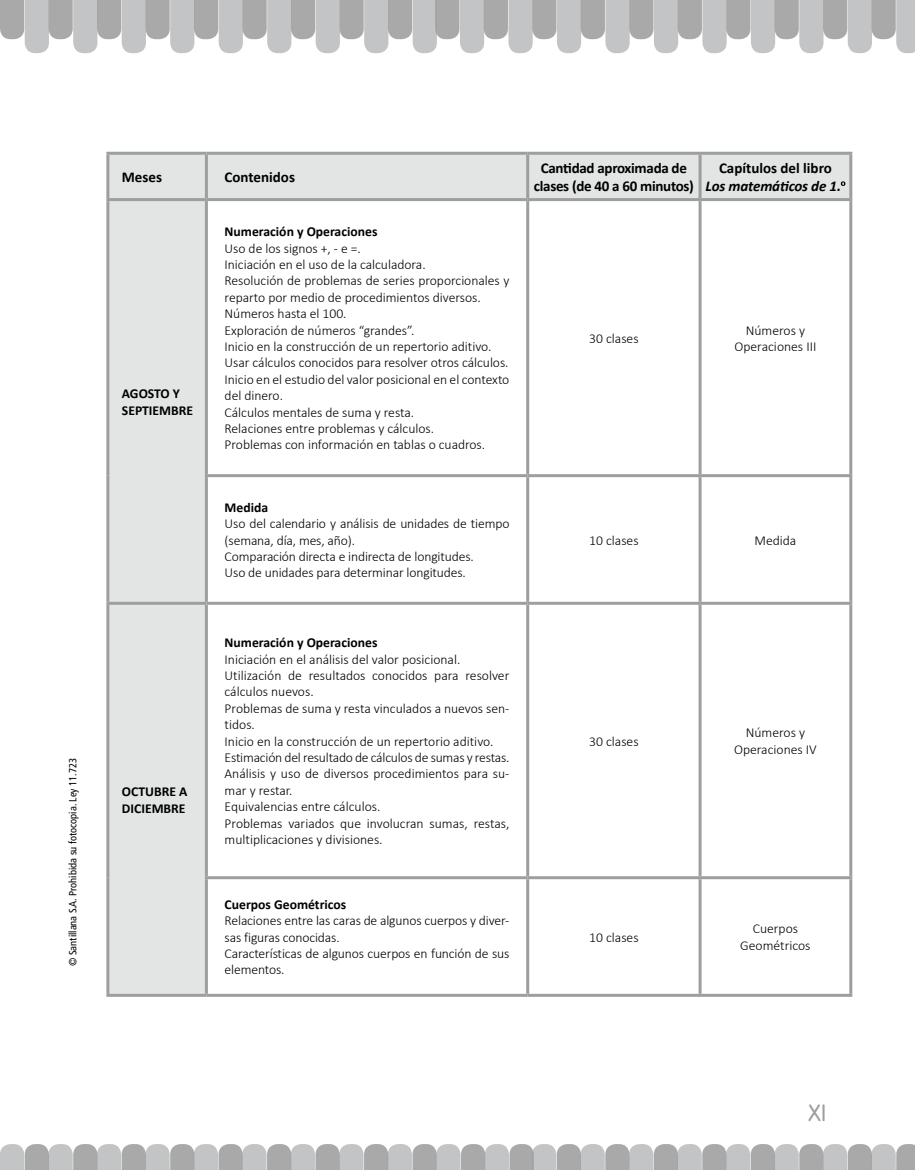
<style>
.page{position:relative;width:915px;height:1170px;background:#fff}
.page>*{position:absolute;margin:0;border:0;box-sizing:border-box;transform-origin:0 0}
.t1{font:500 22.5px "Chevin";color:#9c9e9f}
.List_Paragraph{font:700 15px/18px "Calibri";letter-spacing:-.02em;color:#000;text-align:center}
.List_Paragraph-2{font:700 15px "Calibri";color:#000}
.List_Paragraph-3{font:italic 700 15px "Calibri";letter-spacing:-.01em;color:#000}
.List_Paragraph-4{font:300 13.65px/16.4px "Calibri";letter-spacing:-.005em;color:#000}
.List_Paragraph-5{font:700 13.65px/16.4px "Calibri";color:#000}
.t2{font:condensed 10.5px "Frutiger LT Std";color:#000}
</style>
<div class="page">
<svg style="left:0;top:0;width:914px;height:53px"></svg>
<svg style="left:0;top:1144px;width:914px;height:25px;background:#bcbcbd"></svg>
<div style="left:109px;top:155px;width:96px;height:838px;background:#e3e4e4"></div>
<hr style="left:527px;top:152px;width:172px;height:3px;background:#9c9e9f">
<hr style="left:699px;top:152px;width:153px;height:3px;background:#9c9e9f">
<hr style="left:849px;top:155px;width:3px;height:43px;background:#9c9e9f">
<hr style="left:206px;top:198px;width:321px;height:3px;background:#9c9e9f">
<hr style="left:205px;top:201px;width:3px;height:273px;background:#9c9e9f">
<hr style="left:527px;top:198px;width:172px;height:3px;background:#9c9e9f">
<hr style="left:526px;top:201px;width:3px;height:273px;background:#9c9e9f">
<hr style="left:699px;top:198px;width:153px;height:3px;background:#9c9e9f">
<hr style="left:698px;top:201px;width:3px;height:273px;background:#9c9e9f">
<hr style="left:849px;top:201px;width:3px;height:273px;background:#9c9e9f">
<hr style="left:205px;top:474px;width:322px;height:3px;background:#9c9e9f">
<hr style="left:527px;top:474px;width:172px;height:3px;background:#9c9e9f">
<hr style="left:699px;top:474px;width:153px;height:3px;background:#9c9e9f">
<hr style="left:106px;top:152px;width:100px;height:3px;background:#9c9e9f">
<hr style="left:106px;top:155px;width:3px;height:43px;background:#9c9e9f">
<hr style="left:106px;top:198px;width:100px;height:3px;background:#9c9e9f">
<hr style="left:106px;top:201px;width:3px;height:274px;background:#9c9e9f">
<hr style="left:106px;top:475px;width:3px;height:126px;background:#9c9e9f">
<hr style="left:206px;top:152px;width:321px;height:3px;background:#9c9e9f">
<hr style="left:205px;top:155px;width:3px;height:43px;background:#9c9e9f">
<hr style="left:205px;top:477px;width:3px;height:124px;background:#9c9e9f">
<hr style="left:526px;top:477px;width:3px;height:124px;background:#9c9e9f">
<hr style="left:698px;top:477px;width:3px;height:124px;background:#9c9e9f">
<hr style="left:849px;top:477px;width:3px;height:124px;background:#9c9e9f">
<hr style="left:106px;top:601px;width:100px;height:3px;background:#9c9e9f">
<hr style="left:106px;top:604px;width:3px;height:273px;background:#9c9e9f">
<hr style="left:106px;top:877px;width:3px;height:116px;background:#9c9e9f">
<hr style="left:206px;top:601px;width:321px;height:3px;background:#9c9e9f">
<hr style="left:205px;top:604px;width:3px;height:272px;background:#9c9e9f">
<hr style="left:527px;top:601px;width:172px;height:3px;background:#9c9e9f">
<hr style="left:526px;top:604px;width:3px;height:272px;background:#9c9e9f">
<hr style="left:699px;top:601px;width:153px;height:3px;background:#9c9e9f">
<hr style="left:698px;top:604px;width:3px;height:272px;background:#9c9e9f">
<hr style="left:849px;top:604px;width:3px;height:272px;background:#9c9e9f">
<hr style="left:205px;top:876px;width:322px;height:3px;background:#9c9e9f">
<hr style="left:205px;top:879px;width:3px;height:114px;background:#9c9e9f">
<hr style="left:527px;top:876px;width:172px;height:3px;background:#9c9e9f">
<hr style="left:526px;top:879px;width:3px;height:114px;background:#9c9e9f">
<hr style="left:699px;top:876px;width:153px;height:3px;background:#9c9e9f">
<hr style="left:698px;top:879px;width:3px;height:114px;background:#9c9e9f">
<hr style="left:849px;top:879px;width:3px;height:114px;background:#9c9e9f">
<hr style="left:106px;top:993px;width:100px;height:3px;background:#9c9e9f">
<hr style="left:206px;top:993px;width:321px;height:3px;background:#9c9e9f">
<hr style="left:527px;top:993px;width:172px;height:3px;background:#9c9e9f">
<hr style="left:699px;top:993px;width:153px;height:3px;background:#9c9e9f">
<svg style="left:206px;top:153px;width:644px;height:46px;background:#dddede"></svg>
<p class="t2" style="left:67px;top:966px;width:209px;rotate:-90deg">© Santillana S.A. Prohibida su fotocopia. Ley 11.723</p>
<p class="List_Paragraph" style="left:122px;top:167px;width:42px">Meses</p>
<p class="List_Paragraph-2" style="left:224px;top:168px;width:72px">Contenidos</p>
<p class="List_Paragraph" style="left:533px;top:158px;width:161px">Cantidad aproximada de clases (de 40 a 60 minutos)</p>
<p class="List_Paragraph-2" style="left:718px;top:159px;width:114px">Capítulos del libro</p>
<p class="List_Paragraph-3" style="left:705px;top:177px;width:137px">Los matemáticos de 1.</p>
<p class="List_Paragraph-5" style="left:122px;top:385px;width:73px">AGOSTO Y<br>SEPTIEMBRE</p>
<p class="List_Paragraph-5" style="left:122px;top:782px;width:67px">OCTUBRE A<br>DICIEMBRE</p>
<p class="List_Paragraph-5" style="left:224px;top:223px;width:154px">Numeración y Operaciones</p>
<p class="List_Paragraph-4" style="left:224px;top:239px;width:138px">Uso de los signos +, - e =.</p>
<p class="List_Paragraph-4" style="left:224px;top:255px;width:202px">Iniciación en el uso de la calculadora.</p>
<p class="List_Paragraph-4" style="left:224px;top:272px;width:286px">Resolución de problemas de series proporcionales y reparto por medio de procedimientos diversos.</p>
<p class="List_Paragraph-4" style="left:224px;top:305px;width:123px">Números hasta el 100.</p>
<p class="List_Paragraph-4" style="left:224px;top:321px;width:191px">Exploración de números “grandes”.</p>
<p class="List_Paragraph-4" style="left:224px;top:337px;width:268px">Inicio en la construcción de un repertorio aditivo.</p>
<p class="List_Paragraph-4" style="left:224px;top:354px;width:285px">Usar cálculos conocidos para resolver otros cálculos.</p>
<p class="List_Paragraph-4" style="left:224px;top:370px;width:286px">Inicio en el estudio del valor posicional en el contexto del dinero.</p>
<p class="List_Paragraph-4" style="left:224px;top:403px;width:191px">Cálculos mentales de suma y resta.</p>
<p class="List_Paragraph-4" style="left:224px;top:419px;width:211px">Relaciones entre problemas y cálculos.</p>
<p class="List_Paragraph-4" style="left:224px;top:436px;width:262px">Problemas con información en tablas o cuadros.</p>
<p class="List_Paragraph-5" style="left:224px;top:498px;width:45px">Medida</p>
<p class="List_Paragraph-4" style="left:224px;top:515px;width:286px">Uso del calendario y análisis de unidades de tiempo (semana, día, mes, año).</p>
<p class="List_Paragraph-4" style="left:224px;top:547px;width:251px">Comparación directa e indirecta de longitudes.</p>
<p class="List_Paragraph-4" style="left:224px;top:564px;width:243px">Uso de unidades para determinar longitudes.</p>
<p class="List_Paragraph-5" style="left:224px;top:634px;width:154px">Numeración y Operaciones</p>
<p class="List_Paragraph-4" style="left:224px;top:650px;width:237px">Iniciación en el análisis del valor posicional.</p>
<p class="List_Paragraph-4" style="left:224px;top:666px;width:286px">Utilización de resultados conocidos para resolver cálculos nuevos.</p>
<p class="List_Paragraph-4" style="left:224px;top:699px;width:286px">Problemas de suma y resta vinculados a nuevos sen&shy;tidos.</p>
<p class="List_Paragraph-4" style="left:224px;top:732px;width:270px">Inicio en la construcción de un repertorio aditivo.</p>
<p class="List_Paragraph-4" style="left:224px;top:748px;width:286px">Estimación del resultado de cálculos de sumas y restas.</p>
<p class="List_Paragraph-4" style="left:224px;top:765px;width:286px">Análisis y uso de diversos procedimientos para su&shy;mar y restar.</p>
<p class="List_Paragraph-4" style="left:224px;top:797px;width:157px">Equivalencias entre cálculos.</p>
<p class="List_Paragraph-4" style="left:224px;top:814px;width:286px">Problemas variados que involucran sumas, restas, multiplicaciones y divisiones.</p>
<p class="List_Paragraph-5" style="left:224px;top:895px;width:123px">Cuerpos Geométricos</p>
<p class="List_Paragraph-4" style="left:224px;top:911px;width:286px">Relaciones entre las caras de algunos cuerpos y diver&shy;sas figuras conocidas.</p>
<p class="List_Paragraph-4" style="left:224px;top:944px;width:286px">Características de algunos cuerpos en función de sus elementos.</p>
<p class="List_Paragraph-4" style="left:589px;top:329px;width:51px">30 clases</p>
<p class="List_Paragraph-4" style="left:745px;top:321px;width:61px">Números y</p>
<p class="List_Paragraph-4" style="left:734px;top:337px;width:83px">Operaciones III</p>
<p class="List_Paragraph-4" style="left:589px;top:531px;width:51px">10 clases</p>
<p class="List_Paragraph-4" style="left:754px;top:531px;width:43px">Medida</p>
<p class="List_Paragraph-4" style="left:589px;top:732px;width:51px">30 clases</p>
<p class="List_Paragraph-4" style="left:589px;top:928px;width:51px">10 clases</p>
<p class="List_Paragraph-4" style="left:745px;top:724px;width:61px">Números y</p>
<p class="List_Paragraph-4" style="left:733px;top:740px;width:84px">Operaciones IV</p>
<p class="List_Paragraph-4" style="left:752px;top:920px;width:47px">Cuerpos</p>
<p class="List_Paragraph-4" style="left:740px;top:936px;width:72px">Geométricos</p>
<h1 class="t1" style="left:808px;top:1098px;width:19px">XI</h1>
</div>
